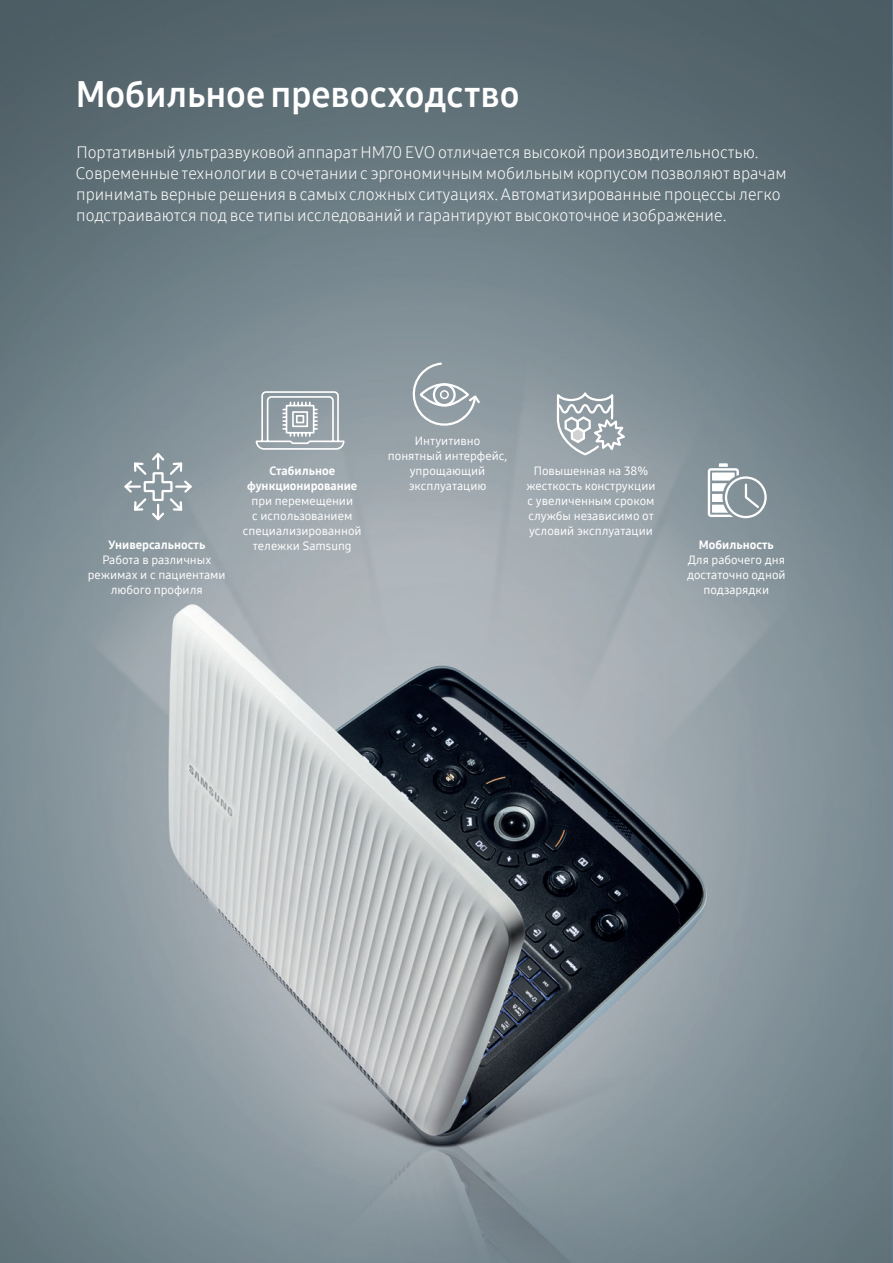
<style>
.page{position:relative;width:893px;height:1263px;background:#fff}
.page>*{position:absolute;margin:0;border:0;box-sizing:border-box;transform-origin:0 0}
.Шапка_белая{font:36px "Samsung One 700";color:#fff}
.Текст_под_белой_папк{font:16.5px/21px "Samsung One 300";color:#fff}
.t1{font:12px/15px "Samsung One 500";color:#fff;text-align:center}
.t2{font:12px "Samsung One 800";color:#fff}
.s1{font-family:"Samsung One 800"}
</style>
<div class="page">
<img style="left:0;top:0;width:892px;height:1263px">
<svg style="left:255px;top:390px;width:90px;height:61px;background:#a9b2b7"></svg>
<svg style="left:122px;top:451px;width:72px;height:71px;background:#98a4aa"></svg>
<div style="left:725px;top:476px;width:42px;height:42px;border:2px solid #fff;border-radius:50%"></div>
<svg style="left:708px;top:463px;width:53px;height:54px"></svg>
<svg style="left:407px;top:361px;width:75px;height:69px;background:#9da8ae"></svg>
<svg style="left:556px;top:388px;width:73px;height:69px"></svg>
<p class="Шапка_белая" style="left:76px;top:70px;width:445px">Мобильное превосходство</p>
<p class="Текст_под_белой_папк" style="left:76px;top:142px;width:712px">Портативный ультразвуковой аппарат HM70 EVO отличается высокой производительностью.<br>Современные технологии в сочетании с эргономичным мобильным корпусом позволяют врачам принимать верные решения в самых сложных ситуациях. Автоматизированные процессы легко подстраиваются под все типы исследований и гарантируют высокоточное изображение.</p>
<p class="t1" style="left:243px;top:463px;width:120px"><span class="s1">Стабильное функционирование </span>при перемещении<br>с использованием специализированной</p>
<p class="t2" style="left:108px;top:537px;width:99px">Универсальность</p>
<p class="t1" style="left:253px;top:538px;width:100px">тележки Samsung</p>
<p class="t1" style="left:88px;top:552px;width:139px">Работа в различных режимах и с пациентами любого профиля</p>
<p class="t1" style="left:388px;top:433px;width:121px">Интуитивно понятный интерфейс, упрощающий эксплуатацию</p>
<p class="t1" style="left:526px;top:463px;width:131px">Повышенная на 38% жесткость конструкции с увеличенным сроком службы независимо от условий эксплуатации</p>
<p class="t2" style="left:699px;top:537px;width:76px">Мобильность</p>
<p class="t1" style="left:687px;top:552px;width:100px">Для рабочего дня достаточно одной подзарядки</p>
</div>
